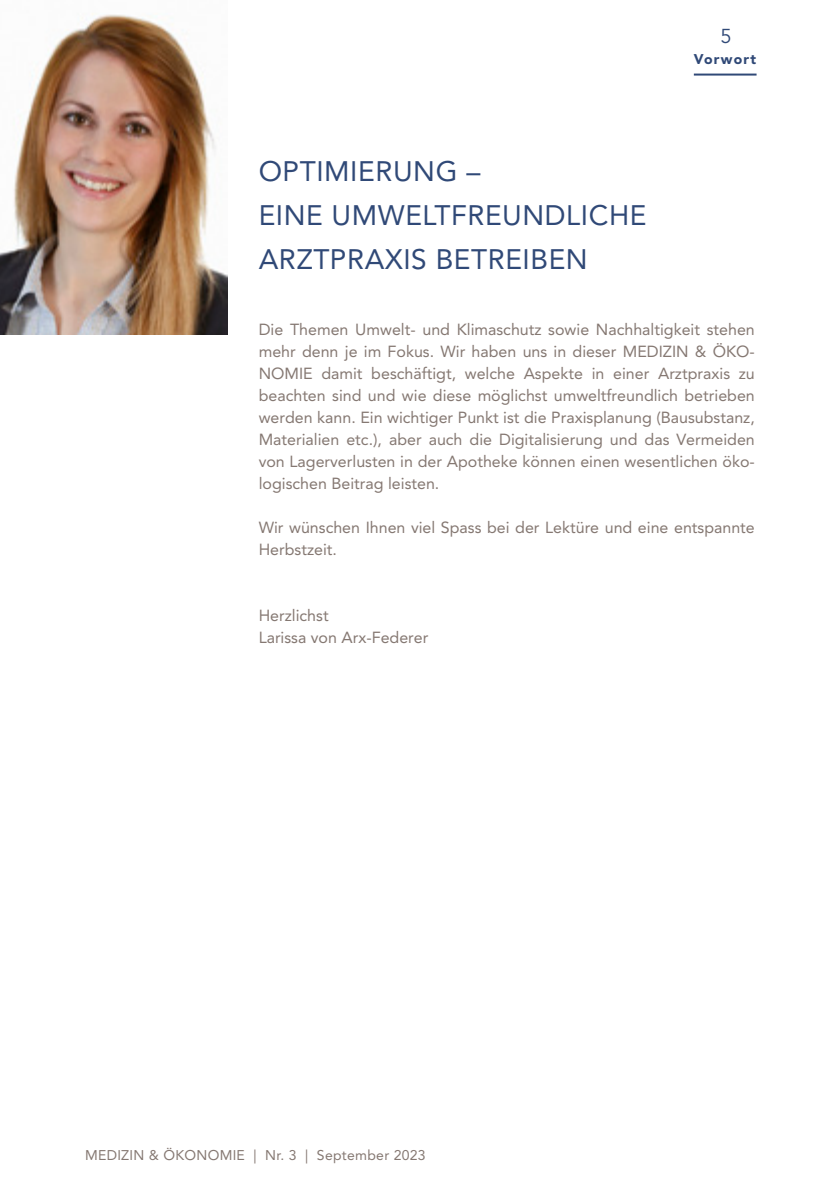
<style>
.page{position:relative;width:840px;height:1191px;background:#fff}
.page>*{position:absolute;margin:0;border:0;box-sizing:border-box;transform-origin:0 0}
.Titel{font:28px "Avenir LT Std";letter-spacing:.02em;color:#304977}
.t1{font:20px "Avenir LT Std";color:#304977}
.Lauftext_Einzug{font:16px/22px "Avenir LT Std";color:#857872;text-align:justify}
.Lauftext{font:16px "Avenir LT Std";color:#857872}
.Titel_Marktplatz{font:14px "Avenir LT Std";letter-spacing:.02em;color:#857872}
.t2{font:900 14px "Avenir LT Std";letter-spacing:.09em;color:#304977}
</style>
<div class="page">
<hr style="left:693px;top:74px;width:63px;height:2px;background:#304977">
<img style="left:0;top:13px;width:227px;height:322px">
<p class="t1" style="left:720px;top:24px;width:13px">5</p>
<p class="Titel" style="left:258px;top:155px;width:223px">OPTIMIERUNG –</p>
<p class="Titel" style="left:258px;top:199px;width:389px">EINE UMWELTFREUNDLICHE</p>
<p class="Titel" style="left:258px;top:243px;width:330px">ARZTPRAXIS BETREIBEN</p>
<p class="t2" style="left:693px;top:51px;width:64px">Vorwort</p>
<p class="Lauftext_Einzug" style="left:258px;top:318px;width:497px">Die Themen Umwelt- und Klimaschutz sowie Nachhaltigkeit stehen mehr denn je im Fokus. Wir haben uns in dieser MEDIZIN &amp; ÖKO-NOMIE damit beschäftigt, welche Aspekte in einer Arztpraxis zu beachten sind und wie diese möglichst umweltfreundlich betrieben werden kann. Ein wichtiger Punkt ist die Praxisplanung (Bausubstanz, Materialien etc.), aber auch die Digitalisierung und das Vermeiden von Lagerverlusten in der Apotheke können einen wesentlichen öko&shy;logischen Beitrag leisten.</p>
<p class="Lauftext_Einzug" style="left:258px;top:516px;width:497px">Wir wünschen Ihnen viel Spass bei der Lektüre und eine entspannte<br>Herbstzeit.</p>
<p class="Lauftext" style="left:258px;top:606px;width:71px">Herzlichst</p>
<p class="Lauftext" style="left:258px;top:628px;width:171px">Larissa von Arx-Federer</p>
<p class="Titel_Marktplatz" style="left:85px;top:1146px;width:342px">MEDIZIN &amp; ÖKONOMIE | Nr. 3 | September 2023</p>
</div>
